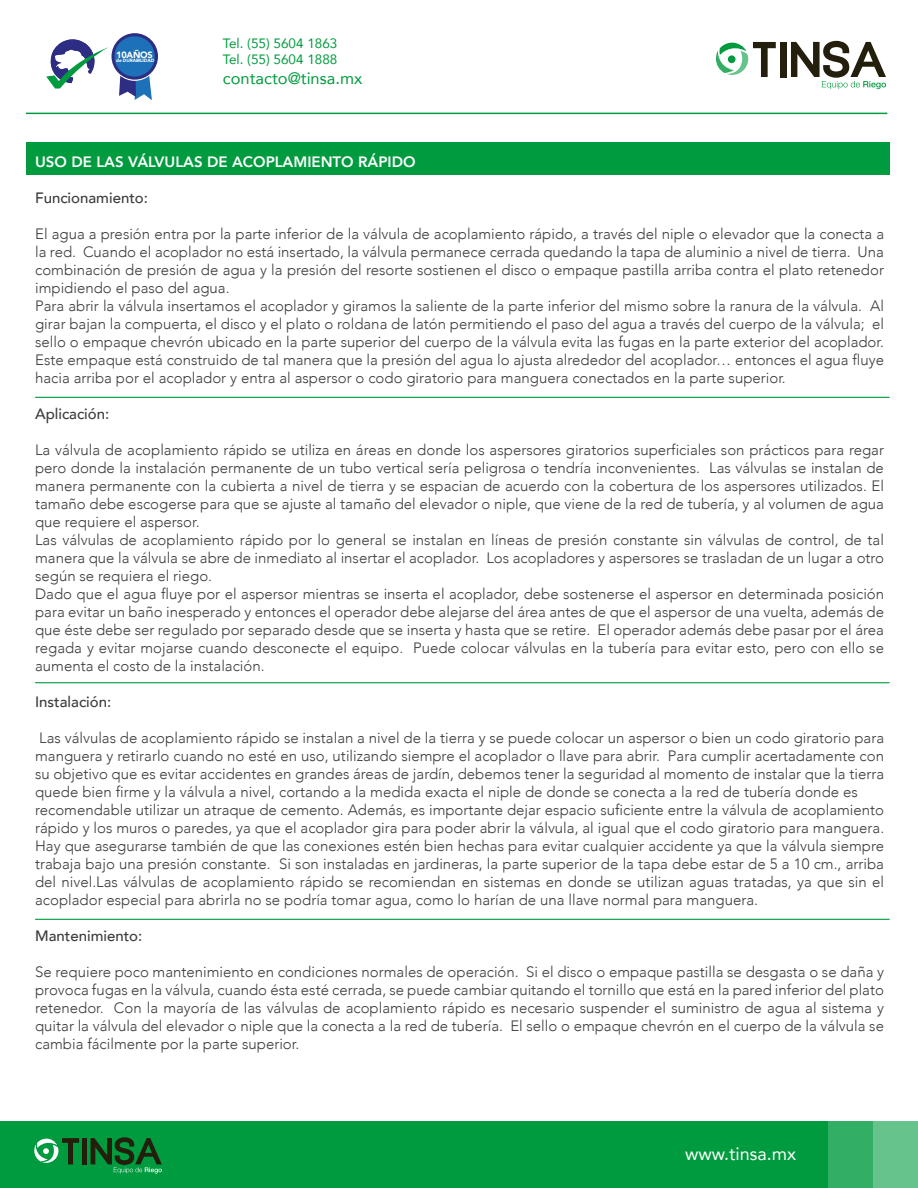
<style>
.page{position:relative;width:918px;height:1188px;background:#fff}
.page>*{position:absolute;margin:0;border:0;box-sizing:border-box;transform-origin:0 0}
.t1{font:18px "Avenir";color:#fff}
.t2{font:16.5px "Avenir";color:#009b3e}
.t3{font:300 15px/18px "Avenir";color:#3c3c3b}
.t4{font:500 15px "Avenir";color:#3c3c3b}
.t5{font:800 15px "Avenir";color:#fff}
.t6{font:13.5px/16.2px "Avenir";color:#009b3e}
.t7{font:900 9.15px "Avenir";letter-spacing:-.025em;color:#fff}
.t8{font:900 4.65px "Avenir";letter-spacing:-.025em;color:#fff}
</style>
<div class="page">
<div style="left:0;top:1121px;width:828px;height:67px;background:#009b3e"></div>
<div style="left:873px;top:1121px;width:45px;height:67px;background:#66c38b"></div>
<div style="left:828px;top:1121px;width:45px;height:67px;background:#33af65"></div>
<hr style="left:26px;top:113px;width:861px;height:1px;background:#009b3e">
<div style="left:780px;top:42px;width:7px;height:35px;background:#241f0c"></div>
<svg style="left:716px;top:42px;width:60px;height:35px"></svg>
<div style="left:728px;top:55px;width:8px;height:8px;background:#009b3e;border-radius:50%"></div>
<svg style="left:791px;top:41px;width:95px;height:48px"></svg>
<div style="left:82px;top:1138px;width:5px;height:26px;background:#241f0c"></div>
<svg style="left:34px;top:1138px;width:45px;height:26px"></svg>
<svg style="left:91px;top:1137px;width:71px;height:37px"></svg>
<svg style="left:46px;top:39px;width:62px;height:50px"></svg>
<svg style="left:119px;top:76px;width:33px;height:24px"></svg>
<div style="left:112px;top:33px;width:46px;height:47px;background:#2d2e83;border-radius:50%"></div>
<div style="left:114px;top:36px;width:41px;height:41px;background:#1d71b8;border-radius:50%"></div>
<div style="left:27px;top:143px;width:863px;height:32px;background:#009b3e"></div>
<hr style="left:35px;top:397px;width:855px;height:1px;background:#009b3e">
<hr style="left:35px;top:682px;width:855px;height:1px;background:#009b3e">
<hr style="left:35px;top:919px;width:855px;height:1px;background:#009b3e">
<p class="t7" style="left:116px;top:47px;width:38px">10AÑOS</p>
<p class="t8" style="left:116px;top:57px;width:39px">de DURABILIDAD</p>
<p class="t6" style="left:223px;top:35px;width:116px">Tel. (55) 5604 1863<br>Tel. (55) 5604 1888</p>
<p class="t2" style="left:223px;top:65px;width:141px">contacto@tinsa.mx</p>
<p class="t5" style="left:35px;top:150px;width:382px">USO DE LAS VÁLVULAS DE ACOPLAMIENTO RÁPIDO</p>
<p class="t4" style="left:35px;top:184px;width:114px">Funcionamiento:</p>
<p class="t3" style="left:35px;top:224px;width:851px">El agua a presión entra por la parte inferior de la válvula de acoplamiento rápido, a través del niple o elevador que la conecta a la red. Cuando el acoplador no está insertado, la válvula permanece cerrada quedando la tapa de aluminio a nivel de tierra. Una combinación de presión de agua y la presión del resorte sostienen el disco o empaque pastilla arriba contra el plato retenedor impidiendo el paso del agua.<br>Para abrir la válvula insertamos el acoplador y giramos la saliente de la parte inferior del mismo sobre la ranura de la válvula. Al girar bajan la compuerta, el disco y el plato o roldana de latón permitiendo el paso del agua a través del cuerpo de la válvula; el sello o empaque chevrón ubicado en la parte superior del cuerpo de la válvula evita las fugas en la parte exterior del acoplador.<br>Este empaque está construido de tal manera que la presión del agua lo ajusta alrededor del acoplador… entonces el agua fluye hacia arriba por el acoplador y entra al aspersor o codo giratorio para manguera conectados en la parte superior.</p>
<p class="t4" style="left:35px;top:400px;width:76px">Aplicación:</p>
<p class="t3" style="left:35px;top:440px;width:851px">La válvula de acoplamiento rápido se utiliza en áreas en donde los aspersores giratorios superficiales son prácticos para regar pero donde la instalación permanente de un tubo vertical sería peligrosa o tendría inconvenientes. Las válvulas se instalan de manera permanente con la cubierta a nivel de tierra y se espacian de acuerdo con la cobertura de los aspersores utilizados. El tamaño debe escogerse para que se ajuste al tamaño del elevador o niple, que viene de la red de tubería, y al volumen de agua que requiere el aspersor.<br>Las válvulas de acoplamiento rápido por lo general se instalan en líneas de presión constante sin válvulas de control, de tal manera que la válvula se abre de inmediato al insertar el acoplador. Los acopladores y aspersores se trasladan de un lugar a otro según se requiera el riego.<br>Dado que el agua fluye por el aspersor mientras se inserta el acoplador, debe sostenerse el aspersor en determinada posición para evitar un baño inesperado y entonces el operador debe alejarse del área antes de que el aspersor de una vuelta, además de que éste debe ser regulado por separado desde que se inserta y hasta que se retire. El operador además debe pasar por el área regada y evitar mojarse cuando desconecte el equipo. Puede colocar válvulas en la tubería para evitar esto, pero con ello se aumenta el costo de la instalación.</p>
<p class="t4" style="left:35px;top:688px;width:78px">Instalación:</p>
<p class="t3" style="left:35px;top:728px;width:851px">Las válvulas de acoplamiento rápido se instalan a nivel de la tierra y se puede colocar un aspersor o bien un codo giratorio para manguera y retirarlo cuando no esté en uso, utilizando siempre el acoplador o llave para abrir. Para cumplir acertadamente con su objetivo que es evitar accidentes en grandes áreas de jardín, debemos tener la seguridad al momento de instalar que la tierra quede bien firme y la válvula a nivel, cortando a la medida exacta el niple de donde se conecta a la red de tubería donde es recomendable utilizar un atraque de cemento. Además, es importante dejar espacio suficiente entre la válvula de acoplamiento rápido y los muros o paredes, ya que el acoplador gira para poder abrir la válvula, al igual que el codo giratorio para manguera.<br>Hay que asegurarse también de que las conexiones estén bien hechas para evitar cualquier accidente ya que la válvula siempre trabaja bajo una presión constante. Si son instaladas en jardineras, la parte superior de la tapa debe estar de 5 a 10 cm., arriba del nivel.Las válvulas de acoplamiento rápido se recomiendan en sistemas en donde se utilizan aguas tratadas, ya que sin el acoplador especial para abrirla no se podría tomar agua, como lo harían de una llave normal para manguera.</p>
<p class="t4" style="left:35px;top:922px;width:109px">Mantenimiento:</p>
<p class="t3" style="left:35px;top:962px;width:850px;text-align:justify">Se requiere poco mantenimiento en condiciones normales de operación. Si el disco o empaque pastilla se desgasta o se daña y provoca fugas en la válvula, cuando ésta esté cerrada, se puede cambiar quitando el tornillo que está en la pared inferior del plato retenedor. Con la mayoría de las válvulas de acoplamiento rápido es necesario suspender el suministro de agua al sistema y quitar la válvula del elevador o niple que la conecta a la red de tubería. El sello o empaque chevrón en el cuerpo de la válvula se cambia fácilmente por la parte superior.</p>
<p class="t1" style="left:685px;top:1139px;width:113px">www.tinsa.mx</p>
</div>
